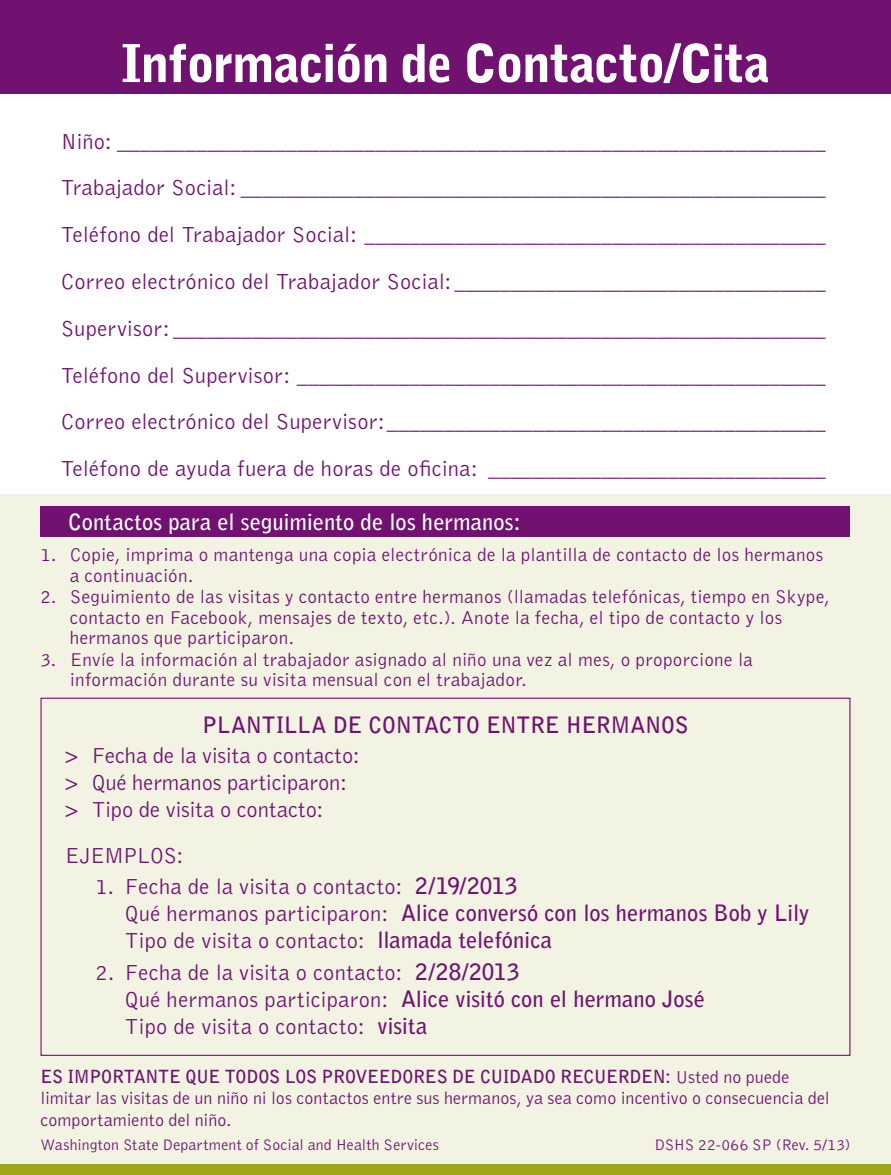
<style>
.page{position:relative;width:891px;height:1175px;background:#fff}
.page>*{position:absolute;margin:0;border:0;box-sizing:border-box;transform-origin:0 0}
.t1{font:900 51.75px "Bell Gothic Std";letter-spacing:-.03em;color:#fff}
.t2{font:300 22.5px/27px "Bell Gothic Std";letter-spacing:.005em;color:#711271}
.t3{font:700 22.5px "Bell Gothic Std";letter-spacing:.005em;color:#fff}
.t4{font:700 22.5px "Bell Gothic Std";letter-spacing:-.01em;color:#711271}
.t5{font:300 22.5px "Bell Gothic Std";letter-spacing:-.045em;color:#711271}
.t6{font:300 19.12px/20.2px "Bell Gothic Std";letter-spacing:.015em;color:#711271}
.t7{font:300 18px/21.6px "Bell Gothic Std";letter-spacing:.005em;color:#711271}
.t8{font:300 15.75px "Bell Gothic Std";letter-spacing:.01em;color:#711271}
.s1{font-weight:700}
</style>
<div class="page">
<div style="left:0;top:494px;width:891px;height:680px;background:#f2f3e2"></div>
<div style="left:0;top:0;width:891px;height:93px;background:#711271"></div>
<div style="left:0;top:1164px;width:891px;height:10px;background:#9ea615"></div>
<div style="left:40px;top:506px;width:810px;height:31px;background:#711271"></div>
<p class="t1" style="left:121px;top:33px;width:650px">Información de Contacto/Cita</p>
<p class="t2" style="left:61px;top:128px;width:767px">Niño: _______________________________________________________________</p>
<p class="t2" style="left:61px;top:175px;width:766px">Trabajador Social: ____________________________________________________</p>
<p class="t2" style="left:61px;top:222px;width:767px">Teléfono del Trabajador Social: _________________________________________</p>
<p class="t2" style="left:61px;top:268px;width:766px">Correo electrónico del Trabajador Social: _________________________________</p>
<p class="t2" style="left:61px;top:315px;width:767px">Supervisor: __________________________________________________________</p>
<p class="t2" style="left:61px;top:362px;width:766px">Teléfono del Supervisor: _______________________________________________</p>
<p class="t2" style="left:61px;top:409px;width:766px">Correo electrónico del Supervisor:_______________________________________</p>
<p class="t2" style="left:61px;top:456px;width:766px">Teléfono de ayuda fuera de horas de oficina: ______________________________</p>
<p class="t3" style="left:68px;top:508px;width:454px">Contactos para el seguimiento de los hermanos:</p>
<p class="t6" style="left:70px;top:545px;width:755px;text-indent:-29px">1. Copie, imprima o mantenga una copia electrónica de la plantilla de contacto de los hermanos a continuación.</p>
<p class="t6" style="left:70px;top:587px;width:762px;text-indent:-29px">2. Seguimiento de las visitas y contacto entre hermanos (llamadas telefónicas, tiempo en Skype, contacto en Facebook, mensajes de texto, etc.). Anote la fecha, el tipo de contacto y los hermanos que participaron.</p>
<p class="t6" style="left:70px;top:650px;width:685px;text-indent:-29px">3. Envíe la información al trabajador asignado al niño una vez al mes, o proporcione la información durante su visita mensual con el trabajador.</p>
<p class="t4" style="left:202px;top:711px;width:488px">PLANTILLA DE CONTACTO ENTRE HERMANOS</p>
<p class="t2" style="left:65px;top:742px;width:297px">&gt; Fecha de la visita o contacto:</p>
<p class="t2" style="left:65px;top:769px;width:284px">&gt; Qué hermanos participaron:</p>
<p class="t2" style="left:65px;top:796px;width:260px">&gt; Tipo de visita o contacto:</p>
<p class="t5" style="left:65px;top:843px;width:120px">EJEMPLOS:</p>
<p class="t2" style="left:125px;top:873px;width:686px;text-indent:-29px">1. Fecha de la visita o contacto: <span class="s1">2/19/2013<br></span>Qué hermanos participaron: <span class="s1">Alice conversó con los hermanos Bob y Lily<br></span>Tipo de visita o contacto: <span class="s1">llamada telefónica</span></p>
<p class="t2" style="left:125px;top:959px;width:582px;text-indent:-29px">2. Fecha de la visita o contacto: <span class="s1">2/28/2013<br></span>Qué hermanos participaron: <span class="s1">Alice visitó con el hermano José<br></span>Tipo de visita o contacto: <span class="s1">visita</span></p>
<p class="t7" style="left:40px;top:1066px;width:791px"><span class="s1">ES IMPORTANTE QUE TODOS LOS PROVEEDORES DE CUIDADO RECUERDEN:</span> Usted no puede limitar las visitas de un niño ni los contactos entre sus hermanos, ya sea como incentivo o consecuencia del comportamiento del niño.</p>
<p class="t8" style="left:40px;top:1135px;width:400px">Washington State Department of Social and Health Services</p>
<p class="t8" style="left:654px;top:1135px;width:198px">DSHS 22-066 SP (Rev. 5/13)</p>
</div>
